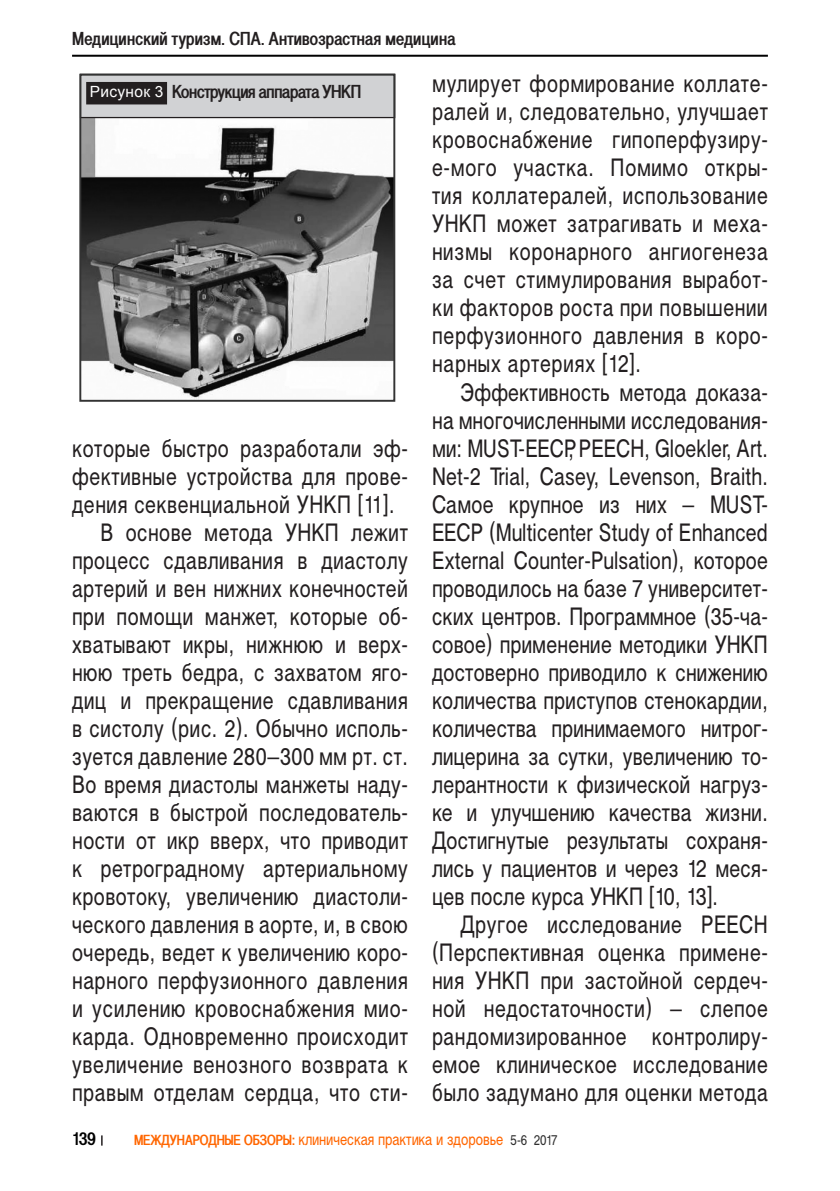
<style>
.page{position:relative;width:840px;height:1191px;background:#fff}
.page>*{position:absolute;margin:0;border:0;box-sizing:border-box;transform-origin:0 0}
.Мн_осн_9{font:24px/28px "Helvetica Narrow";letter-spacing:.025em;color:#231f20;text-align:justify}
.Верхний_левый_колонт{font:700 18px "Helvetica Narrow";letter-spacing:.015em;color:#231f20}
.Имя_таблицы{font:700 18px "Helvetica Narrow";letter-spacing:-.015em;color:#231f20}
.t1{font:700 18px "Helvetica Narrow";color:#000}
.t2{font:16px "Helvetica Narrow";color:#f60}
.Рисунок{font:15.4px "Arial";letter-spacing:.025em;color:#fff}
.s1{font-weight:700;font-size:14px}
.s2{font-size:14px;color:#303030}
</style>
<div class="page">
<svg style="left:101px;top:1135px;width:2px;height:10px"></svg>
<hr style="left:72px;top:55px;width:695px;height:2px;background:#000">
<img style="left:82px;top:118px;width:310px;height:281px">
<div style="left:80px;top:74px;width:314px;height:44px;background:#d1d2d4"></div>
<div style="left:80px;top:74px;width:315px;height:44px;border:1px solid #231f20"></div>
<div style="left:87px;top:83px;width:79px;height:20px;background:#231f20"></div>
<div style="left:86px;top:82px;width:81px;height:22px;border:2px solid #231f20"></div>
<div style="left:79px;top:74px;width:316px;height:328px;border:2px solid #333"></div>
<p class="Верхний_левый_колонт" style="left:72px;top:29px;width:384px">Медицинский туризм. СПА. Антивозрастная медицина</p>
<p class="Рисунок" style="left:90px;top:82px;width:75px">Рисунок 3</p>
<p class="Имя_таблицы" style="left:172px;top:81px;width:190px">Конструкция аппарата УНКП</p>
<p class="Мн_осн_9" style="left:72px;top:435px;width:337px">которые быстро разработали эф&shy;фективные устройства для прове&shy;дения секвенциальной УНКП [11].</p>
<p class="Мн_осн_9" style="left:72px;top:519px;width:337px;text-indent:28px">В основе метода УНКП лежит процесс сдавливания в диастолу артерий и вен нижних конечностей при помощи манжет, которые об&shy;хватывают икры, нижнюю и верх&shy;нюю треть бедра, с захватом яго&shy;диц и прекращение сдавливания в систолу (рис. 2). Обычно исполь&shy;зуется давление 280–300 мм рт. ст.<br>Во время диастолы манжеты наду&shy;ваются в быстрой последователь&shy;ности от икр вверх, что приводит к ретроградному артериальному кровотоку, увеличению диастоли&shy;ческого давления в аорте, и, в свою очередь, ведет к увеличению коро&shy;нарного перфузионного давления и усилению кровоснабжения мио&shy;карда. Одновременно происходит увеличение венозного возврата к правым отделам сердца, что сти-</p>
<p class="Мн_осн_9" style="left:432px;top:70px;width:337px">мулирует формирование коллате&shy;ралей и, следовательно, улучшает кровоснабжение гипоперфузиру&shy;е-мого участка. Помимо откры&shy;тия коллатералей, использование УНКП может затрагивать и меха&shy;низмы коронарного ангиогенеза за счет стимулирования выработ&shy;ки факторов роста при повышении перфузионного давления в коро&shy;нарных артериях [12].</p>
<p class="Мн_осн_9" style="left:432px;top:378px;width:337px;text-indent:28px">Эффективность метода доказа&shy;на многочисленными исследования&shy;ми: MUST-EECP, PEECH, Gloekler, Art.<br>Net-2 Trial, Casey, Levenson, Braith.<br>Самое крупное из них – MUST-EECP (Multicenter Study of Enhanced External Counter-Рulsation), которое проводилось на базе 7 университет&shy;ских центров. Программное (35-ча&shy;совое) применение методики УНКП достоверно приводило к снижению количества приступов стенокардии, количества принимаемого нитрог&shy;лицерина за сутки, увеличению то&shy;лерантности к физической нагруз&shy;ке и улучшению качества жизни.<br>Достигнутые результаты сохраня&shy;лись у пациентов и через 12 меся&shy;цев после курса УНКП [10, 13].</p>
<p class="Мн_осн_9" style="left:432px;top:910px;width:337px;text-indent:28px">Другое исследование PEECH (Перспективная оценка примене&shy;ния УНКП при застойной сердеч&shy;ной недостаточности) – слепое рандомизированное контролиру&shy;емое клиническое исследование было задумано для оценки метода</p>
<p class="t1" style="left:72px;top:1129px;width:25px">139</p>
<p class="t2" style="left:134px;top:1130px;width:425px"><span class="s1">МЕЖДУНАРОДНЫЕ ОБЗОРЫ:</span> клиническая практика и здоровье <span class="s2">5-6 2017</span></p>
</div>
